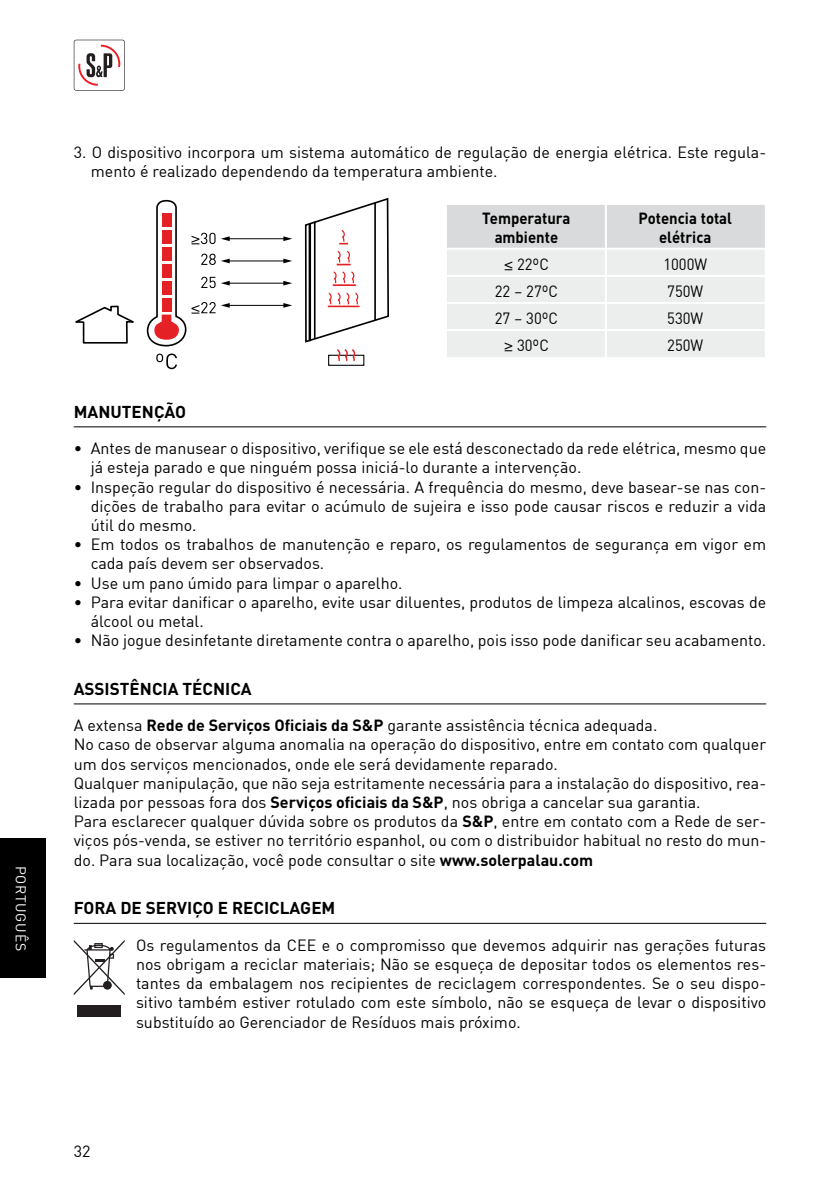
<style>
.page{position:relative;width:840px;height:1191px;background:#fff}
.page>*{position:absolute;margin:0;border:0;box-sizing:border-box;transform-origin:0 0}
.t1{font:700 17px "DIN";color:#000}
.t2{font:16px/19.2px "DIN";color:#000}
.t3{font:16px "DIN";color:#000;scale:.93 1}
.t4{font:700 16px/19.2px "DIN";color:#000;text-align:center;scale:.93 1}
.t5{font:14px "DIN";letter-spacing:.05em;color:#fff}
.s1{font-family:"Helvetica Neue"}
.s2{font-weight:700}
</style>
<div class="page">
<svg style="left:74px;top:40px;width:51px;height:51px"></svg>
<div style="left:0;top:838px;width:45px;height:140px;background:#000"></div>
<hr style="left:74px;top:426px;width:691px;height:1px;background:#000">
<hr style="left:74px;top:703px;width:691px;height:1px;background:#000">
<hr style="left:74px;top:923px;width:691px;height:1px;background:#000">
<div style="left:328px;top:355px;width:36px;height:11px;border:1px solid #000"></div>
<svg style="left:75px;top:305px;width:59px;height:39px"></svg>
<hr style="left:228px;top:238px;width:57px;height:1px;background:#000">
<svg style="left:283px;top:236px;width:9px;height:5px"></svg>
<hr style="left:228px;top:260px;width:57px;height:1px;background:#000">
<svg style="left:283px;top:258px;width:9px;height:5px"></svg>
<hr style="left:228px;top:283px;width:57px;height:1px;background:#000">
<svg style="left:283px;top:281px;width:9px;height:4px"></svg>
<hr style="left:228px;top:305px;width:57px;height:1px;background:#000">
<svg style="left:283px;top:303px;width:9px;height:5px"></svg>
<svg style="left:304px;top:197px;width:85px;height:165px"></svg>
<svg style="left:156px;top:353px;width:21px;height:16px"></svg>
<svg style="left:146px;top:199px;width:83px;height:148px"></svg>
<svg style="left:447px;top:205px;width:317px;height:152px"></svg>
<hr style="left:604px;top:205px;width:2px;height:43px;background:#fff">
<hr style="left:446px;top:248px;width:318px;height:2px;background:#fff">
<hr style="left:604px;top:250px;width:2px;height:25px;background:#fff">
<hr style="left:446px;top:275px;width:318px;height:2px;background:#fff">
<hr style="left:604px;top:277px;width:2px;height:25px;background:#fff">
<hr style="left:446px;top:302px;width:318px;height:2px;background:#fff">
<hr style="left:604px;top:304px;width:2px;height:25px;background:#fff">
<hr style="left:446px;top:329px;width:318px;height:2px;background:#fff">
<hr style="left:604px;top:331px;width:2px;height:26px;background:#fff">
<div style="left:77px;top:1006px;width:44px;height:11px;background:#231f20"></div>
<svg style="left:74px;top:940px;width:51px;height:55px"></svg>
<p class="t5" style="left:26px;top:865px;width:87px;rotate:90deg">PORTUGUÊS</p>
<p class="t2" style="left:91px;top:144px;width:676px;text-indent:-17px">3. O dispositivo incorpora um sistema automático de regulação de energia elétrica. Este regula&shy;mento é realizado dependendo da temperatura ambiente.</p>
<p class="t4" style="left:482px;top:210px;width:96px">Temperatura ambiente</p>
<p class="t4" style="left:638px;top:210px;width:102px">Potencia total elétrica</p>
<p class="t3" style="left:503px;top:259px;width:50px"><span class="s1">≤</span> 22ºC</p>
<p class="t3" style="left:663px;top:259px;width:49px">1000W</p>
<p class="t3" style="left:494px;top:286px;width:69px">22 – 27ºC</p>
<p class="t3" style="left:667px;top:286px;width:40px">750W</p>
<p class="t3" style="left:494px;top:313px;width:69px">27 – 30ºC</p>
<p class="t3" style="left:667px;top:313px;width:40px">530W</p>
<p class="t3" style="left:503px;top:340px;width:50px"><span class="s1">≥</span> 30ºC</p>
<p class="t3" style="left:667px;top:340px;width:40px">250W</p>
<p class="t1" style="left:74px;top:406px;width:114px">MANUTENÇÃO</p>
<p class="t2" style="left:91px;top:441px;width:676px;text-indent:-17px">• Antes de manusear o dispositivo, verifique se ele está desconectado da rede elétrica, mesmo que já esteja parado e que ninguém possa iniciá-lo durante a intervenção.</p>
<p class="t2" style="left:91px;top:479px;width:676px;text-align:justify;text-indent:-17px">• Inspeção regular do dispositivo é necessária. A frequência do mesmo, deve basear-se nas con&shy;dições de trabalho para evitar o acúmulo de sujeira e isso pode causar riscos e reduzir a vida útil do mesmo.</p>
<p class="t2" style="left:91px;top:537px;width:676px;text-indent:-17px">• Em todos os trabalhos de manutenção e reparo, os regulamentos de segurança em vigor em cada país devem ser observados.</p>
<p class="t2" style="left:74px;top:575px;width:330px">• Use um pano úmido para limpar o aparelho.</p>
<p class="t2" style="left:91px;top:594px;width:676px;text-indent:-17px">• Para evitar danificar o aparelho, evite usar diluentes, produtos de limpeza alcalinos, escovas de álcool ou metal.</p>
<p class="t2" style="left:74px;top:633px;width:693px">• Não jogue desinfetante diretamente contra o aparelho, pois isso pode danificar seu acabamento.</p>
<p class="t1" style="left:74px;top:683px;width:179px">ASSISTÊNCIA TÉCNICA</p>
<p class="t2" style="left:74px;top:717px;width:693px">A extensa <span class="s2">Rede de Serviços Oficiais da S&amp;P</span> garante assistência técnica adequada.<br>No caso de observar alguma anomalia na operação do dispositivo, entre em contato com qualquer um dos serviços mencionados, onde ele será devidamente reparado.<br>Qualquer manipulação, que não seja estritamente necessária para a instalação do dispositivo, rea&shy;lizada por pessoas fora dos <span class="s2">Serviços oficiais da S&amp;P</span>, nos obriga a cancelar sua garantia.<br>Para esclarecer qualquer dúvida sobre os produtos da <span class="s2">S&amp;P</span>, entre em contato com a Rede de ser&shy;viços pós-venda, se estiver no território espanhol, ou com o distribuidor habitual no resto do mun&shy;do. Para sua localização, você pode consultar o site <span class="s2">www.solerpalau.com</span></p>
<p class="t1" style="left:74px;top:902px;width:263px">FORA DE SERVIÇO E RECICLAGEM</p>
<p class="t2" style="left:136px;top:937px;width:631px;text-align:justify">Os regulamentos da CEE e o compromisso que devemos adquirir nas gerações futuras nos obrigam a reciclar materiais; Não se esqueça de depositar todos os elementos res&shy;tantes da embalagem nos recipientes de reciclagem correspondentes. Se o seu dispo&shy;sitivo também estiver rotulado com este símbolo, não se esqueça de levar o dispositivo substituído ao Gerenciador de Resíduos mais próximo.</p>
<p class="t2" style="left:74px;top:1143px;width:18px">32</p>
</div>
